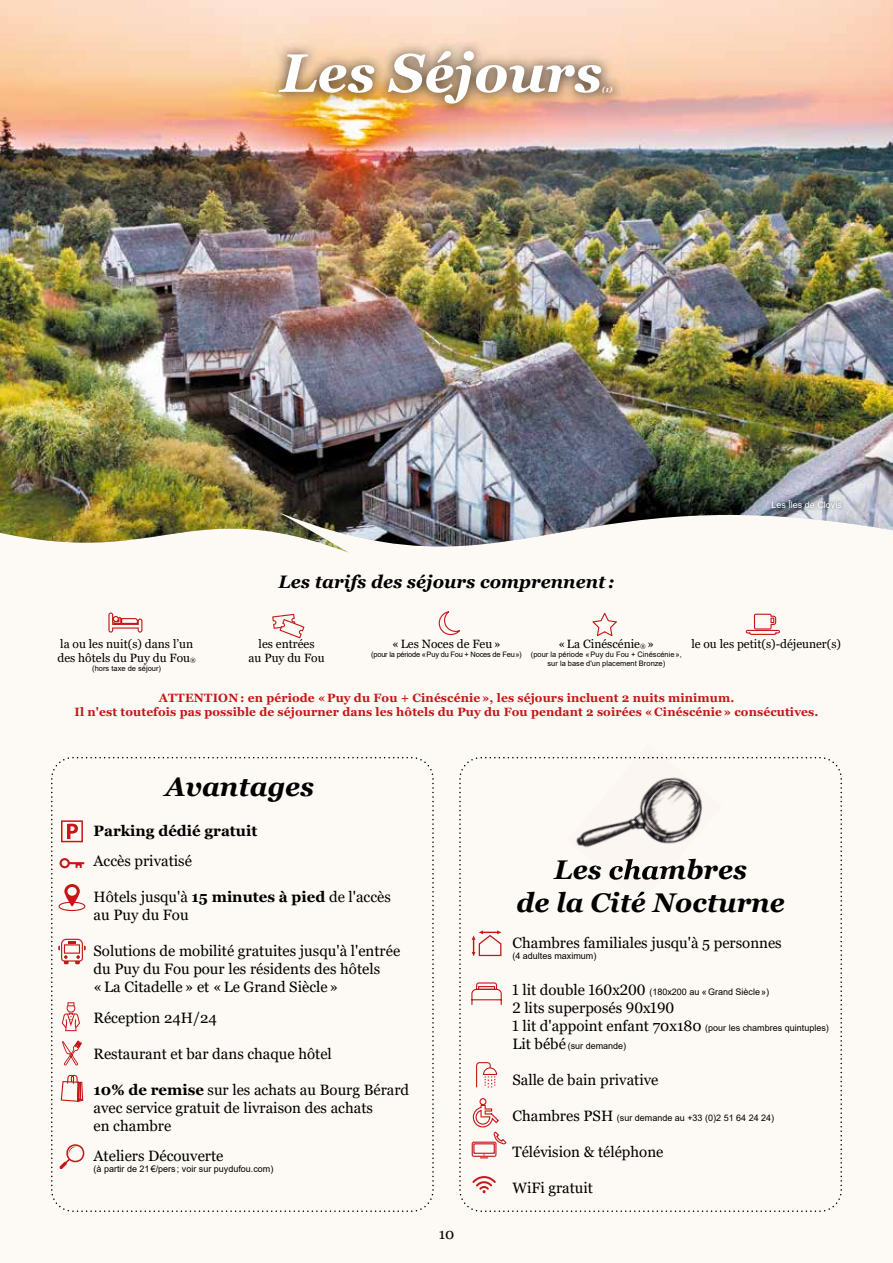
<style>
.page{position:relative;width:893px;height:1263px;background:#fdf9f4}
.page>*{position:absolute;margin:0;border:0;box-sizing:border-box;transform-origin:0 0}
.t1{font:italic 700 54px "Georgia";color:#fff}
.t2{font:italic 700 27px/32.4px "Georgia";color:#000;text-align:center}
.t3{font:italic 700 18px "Georgia";color:#000}
.t4{font:15px/18px "Georgia";color:#000}
.t5{font:700 15px "Georgia";color:#000}
.t6{font:700 12px/14.4px "Georgia";letter-spacing:.01em;color:#c51718;text-align:center}
.t7{font:12px/14.4px "Georgia";color:#000}
.t8{font:9px/18px "Arial";color:#000}
.t9{font:9px "Arial";color:#fff}
.t10{font:7.5px/9px "Arial";color:#000;text-align:center}
.t11{font:7.5px "Arial";letter-spacing:-.03em;color:#000}
.t12{font:italic 700 7.5px "Georgia";color:#fff}
.s1{font-size:6px}
.s2{font-weight:700}
.s3{font-family:"Georgia";font-size:15px}
</style>
<div class="page">
<img style="left:0;top:0;width:893px;height:553px">
<img style="left:266px;top:38px;width:359px;height:79px">
<img style="left:768px;top:495px;width:78px;height:17px">
<svg style="left:108px;top:612px;width:34px;height:21px"></svg>
<svg style="left:272px;top:614px;width:32px;height:24px"></svg>
<svg style="left:439px;top:611px;width:21px;height:24px"></svg>
<svg style="left:592px;top:613px;width:25px;height:23px"></svg>
<svg style="left:746px;top:614px;width:34px;height:21px"></svg>
<svg style="left:51px;top:757px;width:383px;height:455px"></svg>
<img style="left:567px;top:758px;width:155px;height:25px">
<svg style="left:485px;top:757px;width:331px;height:1px"></svg>
<svg style="left:459px;top:783px;width:357px;height:429px"></svg>
<svg style="left:51px;top:783px;width:35px;height:403px"></svg>
<h1 class="t1" style="left:280px;top:38px;width:323px">Les Séjours</h1>
<p class="t12" style="left:602px;top:84px;width:12px">(1)</p>
<p class="t7" style="left:58px;top:637px;width:140px">la ou les nuit(s) dans l’un des hôtels du Puy du Fou<span class="s1">®</span></p>
<p class="t10" style="left:92px;top:664px;width:70px">(hors taxe de séjour)</p>
<p class="t9" style="left:771px;top:499px;width:72px">Les Îles de Clovis</p>
<p class="t3" style="left:279px;top:570px;width:337px">Les tarifs des séjours comprennent :</p>
<p class="t7" style="left:249px;top:637px;width:78px;text-align:center">les entrées<br>au Puy du Fou</p>
<p class="t7" style="left:392px;top:637px;width:110px">« Les Noces de Feu »</p>
<p class="t11" style="left:371px;top:649px;width:152px">(pour la période « Puy du Fou + Noces de Feu »)</p>
<p class="t7" style="left:558px;top:637px;width:97px">« La Cinéscénie<span class="s1">®</span> »</p>
<p class="t10" style="left:531px;top:650px;width:152px">(pour la période « Puy du Fou + Cinéscénie », sur la base d'un placement Bronze)</p>
<p class="t7" style="left:691px;top:637px;width:151px">le ou les petit(s)-déjeuner(s)</p>
<p class="t6" style="left:75px;top:690px;width:745px">ATTENTION : en période « Puy du Fou + Cinéscénie », les séjours incluent 2 nuits minimum.<br>Il n'est toutefois pas possible de séjourner dans les hôtels du Puy du Fou pendant 2 soirées « Cinéscénie » consécutives.</p>
<h2 class="t2" style="left:165px;top:770px;width:151px">Avantages</h2>
<p class="t5" style="left:94px;top:821px;width:165px">Parking dédié gratuit</p>
<p class="t4" style="left:94px;top:852px;width:100px">Accès privatisé</p>
<p class="t4" style="left:94px;top:888px;width:299px">Hôtels jusqu'à <span class="s2">15 minutes à pied</span> de l'accès au Puy du Fou</p>
<p class="t4" style="left:94px;top:942px;width:308px">Solutions de mobilité gratuites jusqu'à l'entrée du Puy du Fou pour les résidents des hôtels<br>« La Citadelle » et « Le Grand Siècle »</p>
<p class="t4" style="left:94px;top:1009px;width:125px">Réception 24H/24</p>
<p class="t4" style="left:94px;top:1045px;width:240px">Restaurant et bar dans chaque hôtel</p>
<p class="t4" style="left:94px;top:1081px;width:317px"><span class="s2">10% de remise</span> sur les achats au Bourg Bérard avec service gratuit de livraison des achats<br>en chambre</p>
<p class="t4" style="left:94px;top:1147px;width:131px">Ateliers Découverte</p>
<p class="t8" style="left:94px;top:1160px;width:181px">(à partir de 21 €/pers ; voir sur puydufou.com)</p>
<p class="t4" style="left:439px;top:1225px;width:17px">10</p>
<h2 class="t2" style="left:516px;top:854px;width:270px">Les chambres<br>de la Cité Nocturne</h2>
<p class="t4" style="left:512px;top:934px;width:271px">Chambres familiales jusqu'à 5 personnes</p>
<p class="t8" style="left:512px;top:946px;width:86px">(4 adultes maximum)</p>
<p class="t8" style="left:512px;top:982px;width:258px"><span class="s3">1 lit double 160x200</span> (180x200 au « Grand Siècle »)</p>
<p class="t4" style="left:512px;top:999px;width:163px">2 lits superposés 90x190</p>
<p class="t8" style="left:512px;top:1018px;width:318px"><span class="s3">1 lit d'appoint enfant 70x180</span> (pour les chambres quintuples)<br><span class="s3">Lit bébé</span> (sur demande)</p>
<p class="t4" style="left:512px;top:1071px;width:148px">Salle de bain privative</p>
<p class="t8" style="left:512px;top:1108px;width:263px"><span class="s3">Chambres PSH</span> (sur demande au +33 (0)2 51 64 24 24)</p>
<p class="t4" style="left:512px;top:1143px;width:153px">Télévision &amp; téléphone</p>
<p class="t4" style="left:512px;top:1179px;width:82px">WiFi gratuit</p>
</div>
